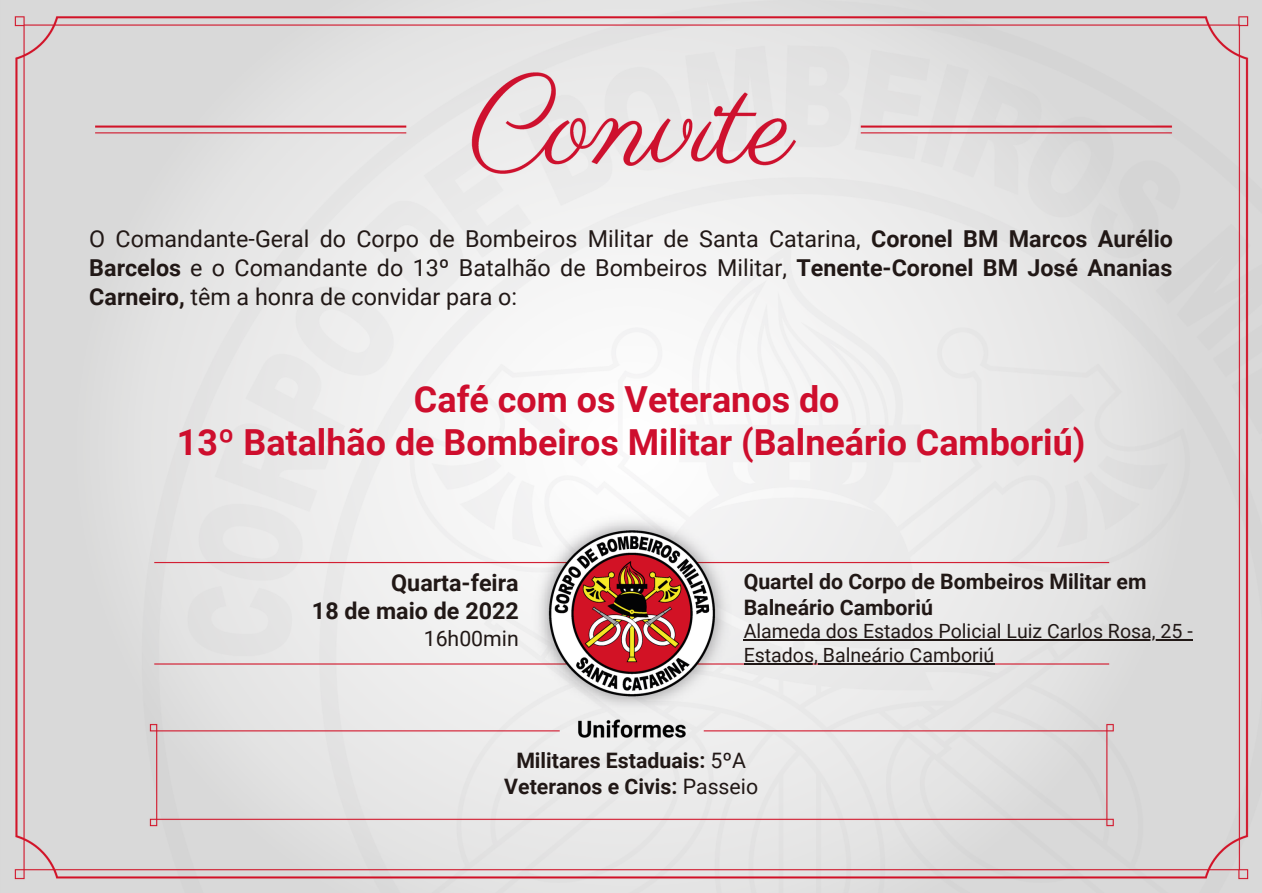
<style>
.page{position:relative;width:1262px;height:893px;background:#fff}
.page>*{position:absolute;margin:0;border:0;box-sizing:border-box;transform-origin:0 0}
.t1{font:700 35.8px "Roboto";color:#ce0e2d}
.t2{font:23.2px/28.6px "Roboto";color:#211816;text-align:justify}
.t3{font:700 23.2px "Roboto";color:#211816}
.t4{font:700 21.2px/25.6px "Roboto";color:#211816}
.t5{font:21.2px "Roboto";color:#211816}
.t6{font:19.6px/24px "Roboto";color:#211816}
.s1{font-weight:700}
.s2{font-weight:400}
</style>
<div class="page">
<img style="left:0;top:0;width:1262px;height:892px">
<hr style="left:743px;top:639px;width:449px;height:2px;background:#211816">
<hr style="left:743px;top:663px;width:251px;height:2px;background:#211816">
<p class="t2" style="left:89px;top:225px;width:1085px">O Comandante-Geral do Corpo de Bombeiros Militar de Santa Catarina, <span class="s1">Coronel BM Marcos Aurélio Barcelos</span> e o Comandante do 13º Batalhão de Bombeiros Militar, <span class="s1">Tenente-Coronel BM José Ananias Carneiro,</span> têm a honra de convidar para o:</p>
<p class="t1" style="left:414px;top:379px;width:427px">Café com os Veteranos do</p>
<p class="t1" style="left:177px;top:422px;width:910px">13º Batalhão de Bombeiros Militar (Balneário Camboriú)</p>
<p class="t3" style="left:391px;top:569px;width:129px">Quarta-feira</p>
<p class="t3" style="left:312px;top:597px;width:208px">18 de maio de 2022</p>
<p class="t4" style="left:743px;top:569px;width:404px">Quartel do Corpo de Bombeiros Militar em<br>Balneário Camboriú</p>
<p class="t5" style="left:424px;top:626px;width:96px">16h00min</p>
<p class="t6" style="left:743px;top:619px;width:450px">Alameda dos Estados Policial Luiz Carlos Rosa, 25 -<br>Estados, Balneário Camboriú</p>
<p class="t4" style="left:516px;top:748px;width:231px">Militares Estaduais: <span class="s2">5ºA</span></p>
<p class="t4" style="left:504px;top:773px;width:255px">Veteranos e Civis: <span class="s2">Passeio</span></p>
</div>
